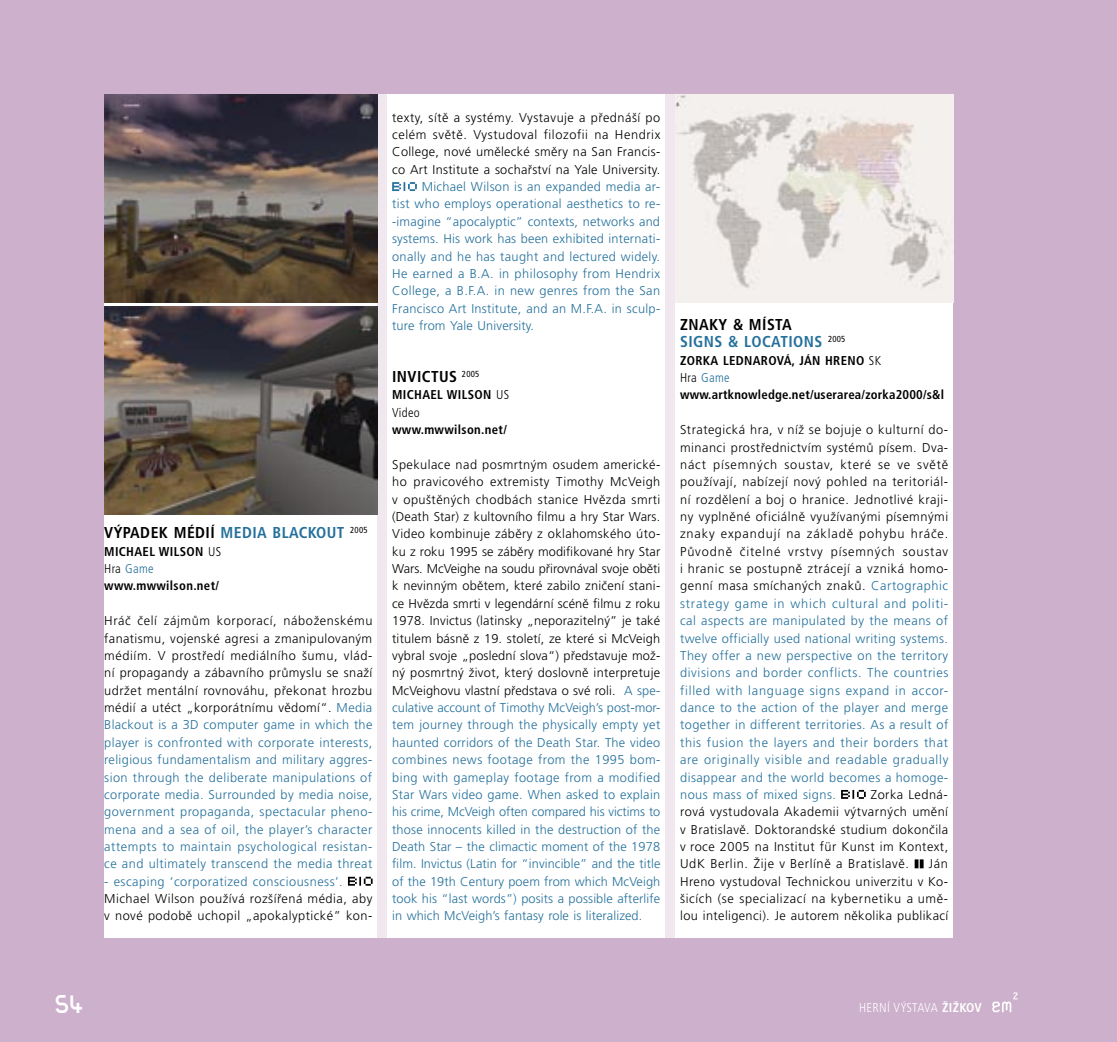
<style>
.page{position:relative;width:1117px;height:1042px;background:#fff}
.page>*{position:absolute;margin:0;border:0;box-sizing:border-box;transform-origin:0 0}
.t1{font:700 24.5px "Coma 01";color:#fff}
.t2{font:700 condensed 15.75px/17.3px "Frutiger CE";letter-spacing:.025em;color:#24709b}
.t3{font:700 condensed 15.75px "Frutiger CE";letter-spacing:.025em;color:#000}
.t4{font:300 12.78px/17.3px "Frutiger CE";letter-spacing:.035em;color:#24709b;text-align:justify}
.t5{font:300 12.78px/17.3px "Frutiger CE";letter-spacing:.03em;color:#000;text-align:justify}
.t6{font:700 condensed 12.78px/17.3px "Frutiger CE";letter-spacing:.025em;color:#000}
.t7{font:300 condensed 12.78px "Frutiger CE";letter-spacing:.025em;color:#fff}
.s1{color:#000}
.s2{font-weight:300}
.s3{font-weight:300;color:#24709b}
.s4{color:#24709b}
.s5{font-weight:700}
</style>
<div class="page">
<div style="left:0;top:0;width:1116px;height:1042px;background:#cdb0cc"></div>
<div style="left:104px;top:94px;width:848px;height:844px;background:#fff"></div>
<div style="left:665px;top:94px;width:10px;height:844px;background:#f0e7ef"></div>
<div style="left:377px;top:94px;width:10px;height:844px;background:#f0e7ef"></div>
<svg style="left:348px;top:877px;width:24px;height:8px"></svg>
<svg style="left:392px;top:182px;width:25px;height:9px"></svg>
<svg style="left:841px;top:790px;width:24px;height:9px"></svg>
<svg style="left:914px;top:859px;width:9px;height:9px"></svg>
<svg style="left:992px;top:992px;width:25px;height:20px"></svg>
<img style="left:104px;top:94px;width:273px;height:209px">
<img style="left:104px;top:306px;width:273px;height:208px">
<img style="left:675px;top:94px;width:277px;height:209px">
<p class="t2" style="left:104px;top:524px;width:265px"><span class="s1">VÝPADEK MÉDIÍ</span> MEDIA BLACKOUT <sup>2005</sup></p>
<p class="t6" style="left:104px;top:543px;width:118px">MICHAEL WILSON <span class="s2">US<br>Hra</span> <span class="s3">Game </span>www.mwwilson.net/</p>
<p class="t4" style="left:104px;top:612px;width:270px"><span class="s1">Hráč čelí zájmům korporací, náboženskému fanatismu, vojenské agresi a zmanipulovaným médiím. V prostředí mediálního šumu, vlád&shy;ní propagandy a zábavního průmyslu se snaží udržet mentální rovnováhu, překonat hrozbu médií a utéct „korporátnímu vědomí“.</span> Media Blackout is a 3D computer game in which the player is confronted with corporate interests, religious fundamentalism and military aggres&shy;sion through the deliberate manipulations of corporate media. Surrounded by media noise, government propaganda, spectacular pheno&shy;mena and a sea of oil, the player’s character attempts to maintain psychological resistan&shy;ce and ultimately transcend the media threat</p>
<p class="t4" style="left:104px;top:872px;width:240px">- escaping ‘corporatized consciousness’.</p>
<p class="t5" style="left:104px;top:890px;width:269px">Michael Wilson používá rozšířená média, aby v nové podobě uchopil „apokalyptické” kon-</p>
<p class="t5" style="left:392px;top:108px;width:269px">texty, sítě a systémy. Vystavuje a přednáší po celém světě. Vystudoval filozofii na Hendrix College, nové umělecké směry na San Francis&shy;co Art Institute a sochařství na Yale University.</p>
<p class="t4" style="left:392px;top:178px;width:269px;text-indent:29px">Michael Wilson is an expanded media ar&shy;tist who employs operational aesthetics to re--imagine “apocalyptic” contexts, networks and systems. His work has been exhibited internati&shy;onally and he has taught and lectured widely.<br>He earned a B.A. in philosophy from Hendrix College, a B.F.A. in new genres from the San Francisco Art Institute, and an M.F.A. in sculp&shy;ture from Yale University.</p>
<p class="t3" style="left:392px;top:368px;width:89px">INVICTUS <sup>2005</sup></p>
<p class="t6" style="left:392px;top:386px;width:118px">MICHAEL WILSON <span class="s2">US<br>Video</span></p>
<p class="t6" style="left:392px;top:421px;width:116px">www.mwwilson.net/</p>
<p class="t5" style="left:392px;top:456px;width:270px">Spekulace nad posmrtným osudem americké&shy;ho pravicového extremisty Timothy McVeigh v opuštěných chodbách stanice Hvězda smrti (Death Star) z kultovního filmu a hry Star Wars.<br>Video kombinuje záběry z oklahomského úto&shy;ku z roku 1995 se záběry modifikované hry Star Wars. McVeighe na soudu přirovnával svoje oběti k nevinným obětem, které zabilo zničení stani&shy;ce Hvězda smrti v legendární scéně filmu z roku 1978. Invictus (latinsky „neporazitelný” je také titulem básně z 19. století, ze které si McVeigh vybral svoje „poslední slova“) představuje mož&shy;ný posmrtný život, který doslovně interpretuje McVeighovu vlastní představa o své roli. <span class="s4">A spe&shy;culative account of Timothy McVeigh’s post-mor&shy;tem journey through the physically empty yet haunted corridors of the Death Star. The video combines news footage from the 1995 bom&shy;bing with gameplay footage from a modified Star Wars video game. When asked to explain his crime, McVeigh often compared his victims to those innocents killed in the destruction of the Death Star – the climactic moment of the 1978 film. Invictus (Latin for “invincible” and the title of the 19th Century poem from which McVeigh took his “last words”) posits a possible afterlife in which McVeigh’s fantasy role is literalized.</span></p>
<p class="t2" style="left:680px;top:316px;width:167px"><span class="s1">ZNAKY &amp; MÍSTA<br></span>SIGNS &amp; LOCATIONS <sup>2005</sup></p>
<p class="t6" style="left:680px;top:352px;width:265px">ZORKA LEDNAROVÁ, JÁN HRENO <span class="s2">SK<br>Hra</span> <span class="s3">Game </span>www.artknowledge.net/userarea/zorka2000/s&amp;l</p>
<p class="t4" style="left:680px;top:421px;width:270px"><span class="s1">Strategická hra, v níž se bojuje o kulturní do&shy;minanci prostřednictvím systémů písem. Dva&shy;náct písemných soustav, které se ve světě používají, nabízejí nový pohled na teritoriál&shy;ní rozdělení a boj o hranice. Jednotlivé kraji&shy;ny vyplněné oficiálně využívanými písemnými znaky expandují na základě pohybu hráče.<br>Původně čitelné vrstvy písemných soustav i hranic se postupně ztrácejí a vzniká homo&shy;genní masa smíchaných znaků.</span> Cartographic strategy game in which cultural and politi&shy;cal aspects are manipulated by the means of twelve officially used national writing systems.<br>They offer a new perspective on the territory divisions and border conflicts. The countries filled with language signs expand in accor&shy;dance to the action of the player and merge together in different territories. As a result of this fusion the layers and their borders that are originally visible and readable gradually disappear and the world becomes a homoge&shy;nous mass of mixed signs.</p>
<p class="t5" style="left:680px;top:786px;width:269px;text-indent:191px">Zorka Ledná&shy;rová vystudovala Akademii výtvarných umění v Bratislavě. Doktorandské studium dokončila v roce 2005 na Institut für Kunst im Kontext, UdK Berlin. Žije v Berlíně a Bratislavě.</p>
<p class="t5" style="left:680px;top:855px;width:270px;text-indent:249px">Ján Hreno vystudoval Technickou univerzitu v Ko&shy;šicích (se specializací na kybernetiku a umě&shy;lou inteligenci). Je autorem několika publikací</p>
<h1 class="t1" style="left:54px;top:990px;width:31px">54</h1>
<p class="t7" style="left:858px;top:1000px;width:124px">HERNÍ VÝSTAVA <span class="s5">ŽIŽKOV</span></p>
</div>
